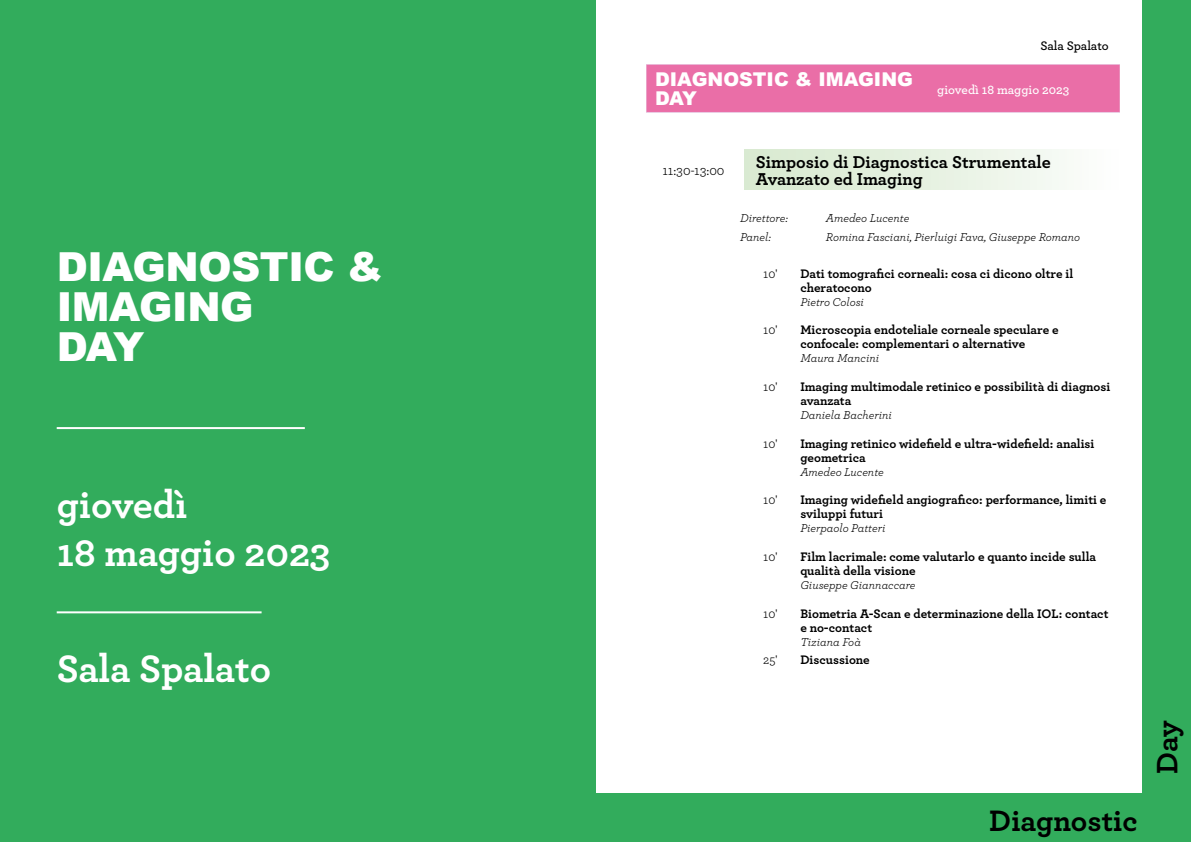
<style>
.page{position:relative;width:1191px;height:842px;background:#fff}
.page>*{position:absolute;margin:0;border:0;box-sizing:border-box;transform-origin:0 0}
.t1{font:700 40px/48px "Archer";letter-spacing:-.005em;color:#fff}
.t2{font:900 40px/40px "Arial";letter-spacing:-.01em;color:#fff}
.t3{font:700 31px "Archer";color:#000}
.t4{font:900 19px/19px "Arial";color:#fff}
.t5{font:700 18px/16.8px "Archer";color:#000}
.t6{font:14px "Archer";color:#000}
.t7{font:700 13px/14px "Archer";color:#000}
.t8{font:13px "Archer";color:#000}
.t9{font:600 13px "Archer";color:#fff}
.t10{font:600 13px "Archer";letter-spacing:-.01em;color:#000}
.t11{font:italic 12px "Archer";color:#000}
</style>
<div class="page">
<div style="left:1142px;top:0;width:49px;height:842px;background:#32ac5c"></div>
<div style="left:0;top:794px;width:1191px;height:48px;background:#32ac5c"></div>
<div style="left:744px;top:150px;width:376px;height:39px;background:linear-gradient(to right,#d6e8cd,#fbfdfb)"></div>
<div style="left:646px;top:65px;width:474px;height:48px;background:#eacde4"></div>
<div style="left:646px;top:65px;width:473px;height:47px;background:#ea6ea7"></div>
<div style="left:0;top:0;width:595px;height:842px;background:#32ac5c"></div>
<hr style="left:57px;top:427px;width:248px;height:2px;background:#fff">
<hr style="left:57px;top:611px;width:204px;height:2px;background:#fff">
<h1 class="t2" style="left:57px;top:245px;width:327px">DIAGNOSTIC &amp;<br>IMAGING<br>DAY</h1>
<h1 class="t1" style="left:57px;top:478px;width:275px">giovedì<br>18 maggio 2023</h1>
<h1 class="t1" style="left:57px;top:642px;width:216px">Sala Spalato</h1>
<h3 class="t4" style="left:655px;top:69px;width:259px">DIAGNOSTIC &amp; IMAGING<br>DAY</h3>
<p class="t10" style="left:1040px;top:36px;width:70px">Sala Spalato</p>
<p class="t9" style="left:937px;top:80px;width:133px">giovedì 18 maggio 2023</p>
<p class="t6" style="left:662px;top:161px;width:64px">11:30-13:00</p>
<h3 class="t5" style="left:755px;top:153px;width:297px">Simposio di Diagnostica Strumentale<br>Avanzato ed Imaging</h3>
<p class="t11" style="left:740px;top:209px;width:49px">Direttore:</p>
<p class="t11" style="left:826px;top:209px;width:85px">Amedeo Lucente</p>
<p class="t11" style="left:740px;top:228px;width:32px">Panel:</p>
<p class="t11" style="left:826px;top:228px;width:256px">Romina Fasciani, Pierluigi Fava, Giuseppe Romano</p>
<p class="t8" style="left:763px;top:264px;width:16px">10'</p>
<p class="t7" style="left:800px;top:265px;width:274px">Dati tomografici corneali: cosa ci dicono oltre il cheratocono</p>
<p class="t11" style="left:800px;top:293px;width:65px">Pietro Colosi</p>
<p class="t8" style="left:763px;top:321px;width:16px">10'</p>
<p class="t7" style="left:800px;top:322px;width:260px">Microscopia endoteliale corneale speculare e confocale: complementari o alternative</p>
<p class="t11" style="left:800px;top:350px;width:80px">Maura Mancini</p>
<p class="t8" style="left:763px;top:378px;width:16px">10'</p>
<p class="t7" style="left:800px;top:379px;width:311px">Imaging multimodale retinico e possibilità di diagnosi avanzata</p>
<p class="t11" style="left:800px;top:406px;width:93px">Daniela Bacherini</p>
<p class="t8" style="left:763px;top:434px;width:16px">10'</p>
<p class="t7" style="left:800px;top:436px;width:296px">Imaging retinico widefield e ultra-widefield: analisi geometrica</p>
<p class="t11" style="left:800px;top:463px;width:85px">Amedeo Lucente</p>
<p class="t8" style="left:763px;top:491px;width:16px">10'</p>
<p class="t7" style="left:800px;top:492px;width:308px">Imaging widefield angiografico: performance, limiti e sviluppi futuri</p>
<p class="t11" style="left:800px;top:520px;width:87px">Pierpaolo Patteri</p>
<p class="t8" style="left:763px;top:548px;width:16px">10'</p>
<p class="t7" style="left:800px;top:549px;width:297px">Film lacrimale: come valutarlo e quanto incide sulla qualità della visione</p>
<p class="t11" style="left:800px;top:577px;width:117px">Giuseppe Giannaccare</p>
<p class="t8" style="left:763px;top:604px;width:16px">10'</p>
<p class="t7" style="left:800px;top:606px;width:310px">Biometria A-Scan e determinazione della IOL: contact e no-contact</p>
<p class="t11" style="left:800px;top:633px;width:62px">Tiziana Foà</p>
<p class="t8" style="left:763px;top:650px;width:16px">25'</p>
<p class="t7" style="left:800px;top:651px;width:71px">Discussione</p>
<h2 class="t3" style="left:989px;top:796px;width:150px">Diagnostic</h2>
<h2 class="t3" style="left:1142px;top:774px;width:55px;rotate:-90deg">Day</h2>
</div>
